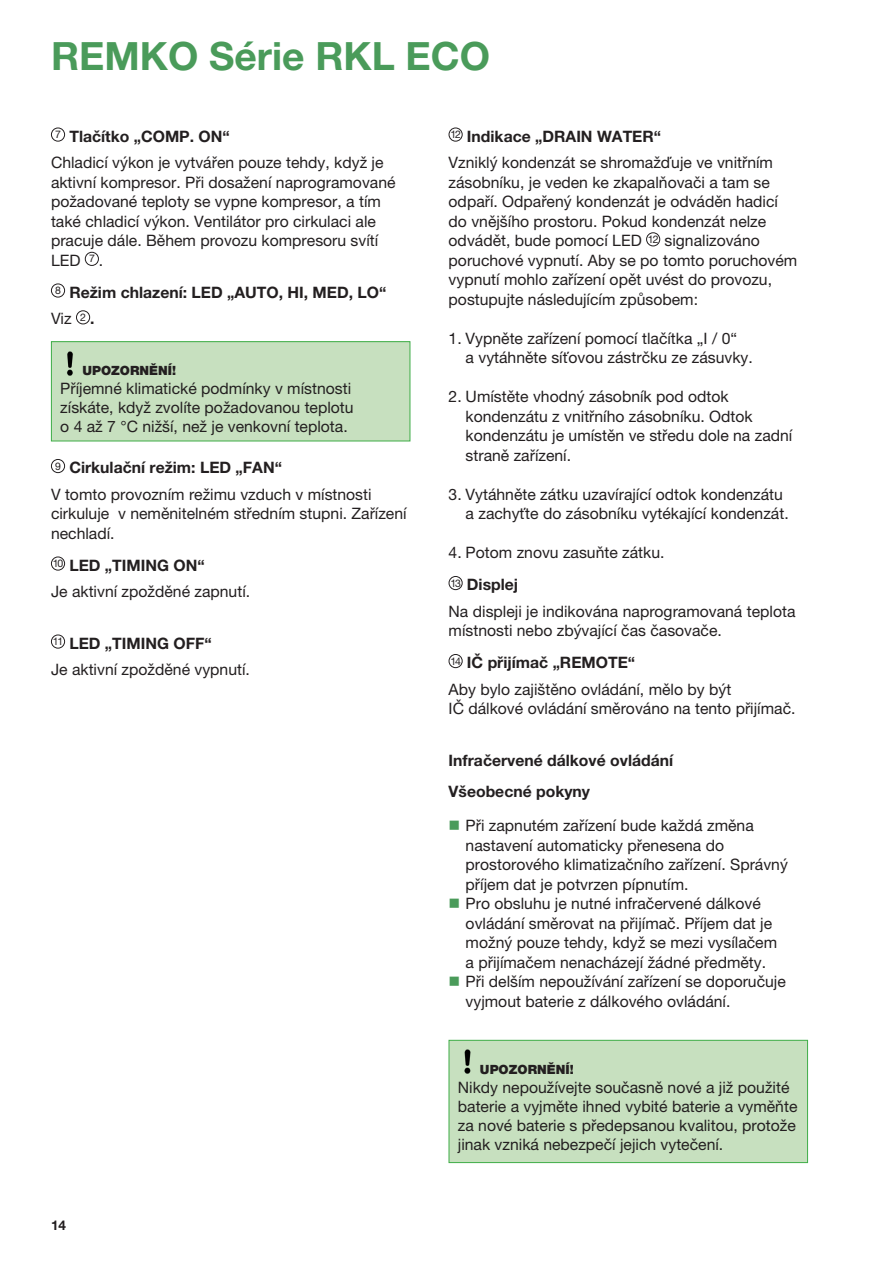
<style>
.page{position:relative;width:893px;height:1263px;background:#fff}
.page>*{position:absolute;margin:0;border:0;box-sizing:border-box;transform-origin:0 0}
.t1{font:700 39px "Helvetica Neue LT Pro";color:#4a9b5a}
.Základ{font:15.75px/19.5px "Helvetica Neue LT Pro";color:#231f20}
.rámeček{font:15.75px/18.9px "Helvetica Neue LT Pro";color:#231f20}
.čísla_tučná{font:700 15.75px "Helvetica Neue LT Pro";color:#231f20}
.Základ-2{font:700 15.75px "Helvetica Neue LT Pro";color:#231f20}
.t2{font:700 13.5px "Helvetica Neue LT Pro";color:#231f20}
.Základ-3{font:900 12.75px "Helvetica Neue LT Pro";color:#231f20}
.Základ-4{font:10.5px "Helvetica Neue LT Pro";letter-spacing:-.1em;color:#231f20}
</style>
<div class="page">
<div style="left:51px;top:128px;width:14px;height:14px;border:1px solid #231f20;border-radius:50%"></div>
<div style="left:85px;top:252px;width:14px;height:14px;border:1px solid #231f20;border-radius:50%"></div>
<div style="left:51px;top:283px;width:14px;height:14px;border:1px solid #231f20;border-radius:50%"></div>
<div style="left:76px;top:310px;width:14px;height:14px;border:1px solid #231f20;border-radius:50%"></div>
<div style="left:51px;top:342px;width:359px;height:99px;background:#c7e0bf"></div>
<img style="left:67px;top:351px;width:6px;height:24px">
<div style="left:51px;top:341px;width:359px;height:100px;border:1px solid #40ae49"></div>
<div style="left:51px;top:459px;width:14px;height:14px;border:1px solid #231f20;border-radius:50%"></div>
<div style="left:51px;top:556px;width:14px;height:14px;border:1px solid #231f20;border-radius:50%"></div>
<div style="left:51px;top:634px;width:14px;height:14px;border:1px solid #231f20;border-radius:50%"></div>
<div style="left:449px;top:128px;width:14px;height:14px;border:1px solid #231f20;border-radius:50%"></div>
<div style="left:646px;top:232px;width:14px;height:14px;border:1px solid #231f20;border-radius:50%"></div>
<div style="left:449px;top:576px;width:14px;height:14px;border:1px solid #231f20;border-radius:50%"></div>
<div style="left:449px;top:654px;width:14px;height:14px;border:1px solid #231f20;border-radius:50%"></div>
<div style="left:449px;top:1040px;width:358px;height:122px;background:#c7e0bf"></div>
<img style="left:464px;top:1050px;width:7px;height:24px">
<div style="left:449px;top:1040px;width:359px;height:123px;border:1px solid #40ae49"></div>
<h1 class="t1" style="left:51px;top:32px;width:441px">REMKO Série RKL ECO</h1>
<p class="Základ-4" style="left:55px;top:128px;width:7px">7</p>
<p class="čísla_tučná" style="left:69px;top:126px;width:162px">Tlačítko „COMP. ON“</p>
<p class="Základ" style="left:51px;top:153px;width:346px">Chladicí výkon je vytvářen pouze tehdy, když je aktivní kompresor. Při dosažení naprogramované požadované teploty se vypne kompresor, a tím také chladicí výkon. Ventilátor pro cirkulaci ale pracuje dále. Během provozu kompresoru svítí LED</p>
<p class="Základ-4" style="left:89px;top:252px;width:7px">7</p>
<p class="Základ" style="left:99px;top:250px;width:6px">.</p>
<p class="Základ-4" style="left:55px;top:284px;width:7px">8</p>
<p class="čísla_tučná" style="left:69px;top:282px;width:319px">Režim chlazení: LED „AUTO, HI, MED, LO“</p>
<p class="Základ" style="left:51px;top:309px;width:22px">Viz</p>
<p class="Základ-4" style="left:80px;top:311px;width:7px">2</p>
<p class="Základ-2" style="left:90px;top:309px;width:6px">.</p>
<p class="Základ-3" style="left:82px;top:363px;width:95px">UPOZORNĚNÍ!</p>
<p class="rámeček" style="left:60px;top:379px;width:295px">Příjemné klimatické podmínky v místnosti získáte, když zvolíte požadovanou teplotu o 4 až 7 °C nižší, než je venkovní teplota.</p>
<p class="Základ-4" style="left:55px;top:460px;width:7px">9</p>
<p class="čísla_tučná" style="left:69px;top:458px;width:214px">Cirkulační režim: LED „FAN“</p>
<p class="Základ" style="left:51px;top:484px;width:357px">V tomto provozním režimu vzduch v místnosti cirkuluje v neměnitelném středním stupni. Zařízení nechladí.</p>
<p class="Základ-4" style="left:53px;top:557px;width:12px">10</p>
<p class="čísla_tučná" style="left:69px;top:555px;width:137px">LED „TIMING ON“</p>
<p class="Základ" style="left:51px;top:582px;width:201px">Je aktivní zpožděné zapnutí.</p>
<p class="Základ-4" style="left:53px;top:635px;width:12px">11</p>
<p class="čísla_tučná" style="left:69px;top:633px;width:144px">LED „TIMING OFF“</p>
<p class="Základ" style="left:51px;top:660px;width:200px">Je aktivní zpožděné vypnutí.</p>
<p class="t2" style="left:51px;top:1217px;width:17px">14</p>
<p class="Základ-4" style="left:450px;top:128px;width:12px">12</p>
<p class="čísla_tučná" style="left:467px;top:126px;width:196px">Indikace „DRAIN WATER“</p>
<p class="Základ" style="left:449px;top:153px;width:331px">Vzniklý kondenzát se shromažďuje ve vnitřním zásobníku, je veden ke zkapalňovači a tam se odpaří. Odpařený kondenzát je odváděn hadicí do vnějšího prostoru. Pokud kondenzát nelze odvádět, bude pomocí LED</p>
<p class="Základ" style="left:449px;top:231px;width:350px;text-indent:216px">signalizováno poruchové vypnutí. Aby se po tomto poruchovém vypnutí mohlo zařízení opět uvést do provozu, postupujte následujícím způsobem:</p>
<p class="Základ" style="left:466px;top:328px;width:289px;text-indent:-17px">1. Vypněte zařízení pomocí tlačítka „I / 0“<br>a vytáhněte síťovou zástrčku ze zásuvky.</p>
<p class="Základ" style="left:466px;top:387px;width:328px;text-indent:-17px">2. Umístěte vhodný zásobník pod odtok kondenzátu z vnitřního zásobníku. Odtok kondenzátu je umístěn ve středu dole na zadní straně zařízení.</p>
<p class="Základ" style="left:466px;top:484px;width:325px;text-indent:-17px">3. Vytáhněte zátku uzavírající odtok kondenzátu a zachyťte do zásobníku vytékající kondenzát.</p>
<p class="Základ" style="left:449px;top:543px;width:217px">4. Potom znovu zasuňte zátku.</p>
<p class="Základ-4" style="left:450px;top:577px;width:12px">13</p>
<p class="čísla_tučná" style="left:467px;top:575px;width:53px">Displej</p>
<p class="Základ" style="left:449px;top:601px;width:348px">Na displeji je indikována naprogramovaná teplota místnosti nebo zbývající čas časovače.</p>
<p class="Základ-4" style="left:450px;top:655px;width:12px">14</p>
<p class="čísla_tučná" style="left:467px;top:653px;width:170px">IČ přijímač „REMOTE“</p>
<p class="Základ" style="left:449px;top:679px;width:348px">Aby bylo zajištěno ovládání, mělo by být<br>IČ dálkové ovládání směrováno na tento přijímač.</p>
<p class="čísla_tučná" style="left:449px;top:750px;width:226px">Infračervené dálkové ovládání</p>
<p class="čísla_tučná" style="left:449px;top:782px;width:143px">Všeobecné pokyny</p>
<p class="Základ" style="left:466px;top:816px;width:324px">Při zapnutém zařízení bude každá změna nastavení automaticky přenesena do prostorového klimatizačního zařízení. Správný příjem dat je potvrzen pípnutím.</p>
<p class="Základ" style="left:466px;top:894px;width:313px">Pro obsluhu je nutné infračervené dálkové ovládání směrovat na přijímač. Příjem dat je možný pouze tehdy, když se mezi vysílačem a přijímačem nenacházejí žádné předměty.</p>
<p class="Základ" style="left:466px;top:972px;width:322px">Při delším nepoužívání zařízení se doporučuje vyjmout baterie z dálkového ovládání.</p>
<p class="Základ-4" style="left:648px;top:233px;width:12px">12</p>
<p class="Základ-3" style="left:480px;top:1062px;width:95px">UPOZORNĚNÍ!</p>
<p class="rámeček" style="left:458px;top:1078px;width:341px">Nikdy nepoužívejte současně nové a již použité baterie a vyjměte ihned vybité baterie a vyměňte za nové baterie s předepsanou kvalitou, protože jinak vzniká nebezpečí jejich vytečení.</p>
</div>
